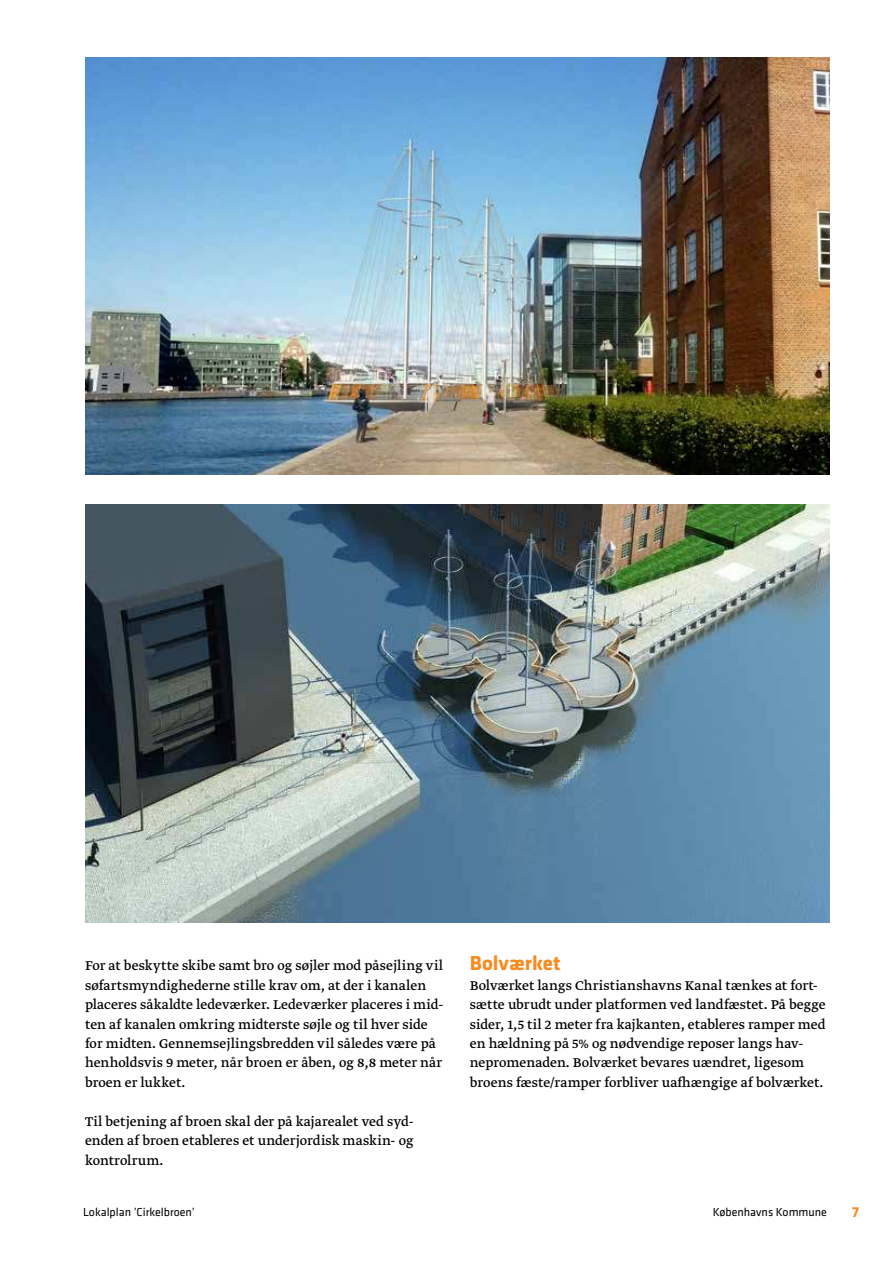
<style>
.page{position:relative;width:893px;height:1263px;background:#fff}
.page>*{position:absolute;margin:0;border:0;box-sizing:border-box;transform-origin:0 0}
.t1{font:700 21px "Klavika";color:#f78b1f}
.t2{font:15px/19.4px "Greta Text";color:#000}
.t3{font:700 15px "Klavika";color:#f78b1f}
.t4{font:12px "Klavika";color:#000}
</style>
<div class="page">
<img style="left:85px;top:58px;width:744px;height:416px">
<img style="left:85px;top:504px;width:744px;height:419px">
<p class="t2" style="left:85px;top:957px;width:360px">For at beskytte skibe samt bro og søjler mod påsejling vil søfartsmyndighederne stille krav om, at der i kanalen placeres såkaldte ledeværker. Ledeværker placeres i mid&shy;ten af kanalen omkring midterste søjle og til hver side for midten. Gennemsejlingsbredden vil således være på henholdsvis 9 meter, når broen er åben, og 8,8 meter når broen er lukket.</p>
<p class="t2" style="left:85px;top:1112px;width:330px;text-align:justify">Til betjening af broen skal der på kajarealet ved syd&shy;enden af broen etableres et underjordisk maskin- og kontrolrum.</p>
<h1 class="t1" style="left:470px;top:955px;width:92px">bolværket</h1>
<p class="t2" style="left:470px;top:976px;width:357px">Bolværket langs Christianshavns Kanal tænkes at fort&shy;sætte ubrudt under platformen ved landfæstet. På begge sider, 1,5 til 2 meter fra kajkanten, etableres ramper med en hældning på 5% og nødvendige reposer langs hav&shy;nepromenaden. Bolværket bevares uændret, ligesom broens fæste/ramper forbliver uafhængige af bolværket.</p>
<p class="t4" style="left:83px;top:1208px;width:113px">Lokalplan ’Cirkelbroen’</p>
<p class="t4" style="left:713px;top:1208px;width:116px">Københavns Kommune</p>
<p class="t3" style="left:852px;top:1206px;width:8px">7</p>
</div>
